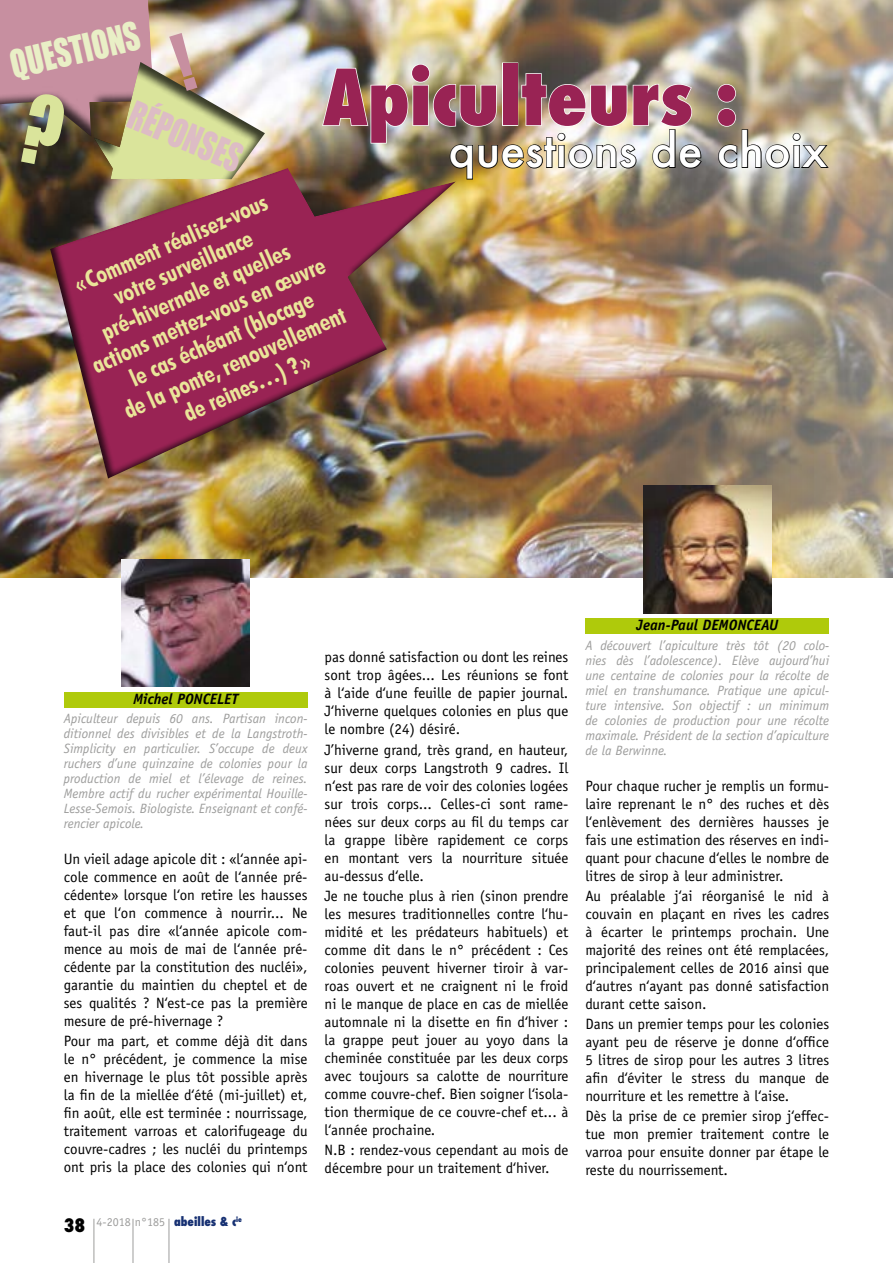
<style>
.page{position:relative;width:893px;height:1263px;background:#fff}
.page>*{position:absolute;margin:0;border:0;box-sizing:border-box;transform-origin:0 0}
.t1{font:800 condensed 75px "Futura";color:#992354}
.t2{font:500 45px "Futura";color:#fff}
.t3{font:36px "Impact";color:#e9efc6;scale:.83 1}
.t4{font:36px "Impact";color:#ddbcc5;scale:.83 1}
.t5{font:700 condensed 24px/27px "Futura BT";color:#eae599;text-align:center}
.t6{font:15px/18px "Officina Sans";color:#000;text-align:justify}
.t7{font:italic 700 15px "Officina Sans";color:#000}
.t8{font:italic 13.5px/15px "Officina Sans";color:#9d9d9c;text-align:justify}
.t9{font:12px "Officina Sans";color:#9d9d9c}
.s1{font-family:"Futura";font-weight:800;font-stretch:condensed;font-size:18px;color:#000}
.s2{font-family:"Futura";font-weight:800;font-stretch:condensed;color:#163072}
</style>
<div class="page">
<hr style="left:133px;top:1219px;width:1px;height:44px;background:#9d9d9c">
<hr style="left:169px;top:1219px;width:1px;height:44px;background:#9d9d9c">
<hr style="left:94px;top:1219px;width:1px;height:44px;background:#9d9d9c">
<img style="left:0;top:0;width:893px;height:583px">
<img style="left:321px;top:48px;width:382px;height:132px">
<svg style="left:717px;top:83px;width:113px;height:86px;background:#a89e8d"></svg>
<img style="left:643px;top:485px;width:128px;height:128px">
<div style="left:585px;top:619px;width:244px;height:15px;background:#afca0b"></div>
<div style="left:64px;top:692px;width:244px;height:16px;background:#afca0b"></div>
<img style="left:122px;top:559px;width:127px;height:128px">
<img style="left:3px;top:83px;width:519px;height:401px">
<img style="left:0;top:0;width:290px;height:233px">
<h3 class="t3" style="left:5px;top:38px;width:160px;rotate:-13deg">QUESTIONS</h3>
<h3 class="t4" style="left:141px;top:87px;width:146px;rotate:23deg">RÉPONSES</h3>
<h1 class="t1" style="left:323px;top:46px;width:417px">Apiculteurs :</h1>
<h2 class="t2" style="left:448px;top:120px;width:380px">questions de choix</h2>
<h3 class="t5" style="left:55px;top:280px;width:254px;rotate:-24deg">«Comment réalisez-vous votre surveillance pré-hivernale et quelles actions mettez-vous en œuvre le cas échéant (blocage<br>de la ponte, renouvellement de reines…) ?»</h3>
<p class="t7" style="left:133px;top:690px;width:107px">Michel PONCELET</p>
<p class="t8" style="left:64px;top:711px;width:245px">Apiculteur depuis 60 ans. Partisan incon&shy;ditionnel des divisibles et de la Langstroth-Simplicity en particulier. S’occupe de deux ruchers d’une quinzaine de colonies pour la production de miel et l’élevage de reines.<br>Membre actif du rucher expérimental Houille-Lesse-Semois. Biologiste. Enseignant et confé&shy;rencier apicole.</p>
<p class="t6" style="left:64px;top:850px;width:245px">Un vieil adage apicole dit : «l‘année api&shy;cole commence en août de l‘année pré&shy;cédente» lorsque l‘on retire les hausses et que l‘on commence à nourrir... Ne faut-il pas dire «l‘année apicole com&shy;mence au mois de mai de l‘année pré&shy;cédente par la constitution des nucléi», garantie du maintien du cheptel et de ses qualités ? N‘est-ce pas la première mesure de pré-hivernage ?</p>
<p class="t6" style="left:64px;top:1032px;width:245px">Pour ma part, et comme déjà dit dans le n° précédent, je commence la mise en hivernage le plus tôt possible après la fin de la miellée d‘été (mi-juillet) et, fin août, elle est terminée : nourrissage, traitement varroas et calorifugeage du couvre-cadres ; les nucléi du printemps ont pris la place des colonies qui n‘ont</p>
<p class="t9" style="left:64px;top:1215px;width:180px"><span class="s1">38</span> 4-2018 n°185 <span class="s2">abeilles &amp; c</span><sup>ie</sup></p>
<p class="t6" style="left:325px;top:648px;width:245px">pas donné satisfaction ou dont les reines sont trop âgées... Les réunions se font à l‘aide d‘une feuille de papier journal.<br>J‘hiverne quelques colonies en plus que le nombre (24) désiré.</p>
<p class="t6" style="left:325px;top:740px;width:245px">J’hiverne grand, très grand, en hauteur, sur deux corps Langstroth 9 cadres. Il n‘est pas rare de voir des colonies logées sur trois corps... Celles-ci sont rame&shy;nées sur deux corps au fil du temps car la grappe libère rapidement ce corps en montant vers la nourriture située au-dessus d‘elle.</p>
<p class="t6" style="left:325px;top:887px;width:245px">Je ne touche plus à rien (sinon prendre les mesures traditionnelles contre l‘hu&shy;midité et les prédateurs habituels) et comme dit dans le n° précédent : Ces colonies peuvent hiverner tiroir à var&shy;roas ouvert et ne craignent ni le froid ni le manque de place en cas de miellée automnale ni la disette en fin d‘hiver : la grappe peut jouer au yoyo dans la cheminée constituée par les deux corps avec toujours sa calotte de nourriture comme couvre-chef. Bien soigner l‘isola&shy;tion thermique de ce couvre-chef et... à l‘année prochaine.</p>
<p class="t6" style="left:325px;top:1141px;width:245px">N.B : rendez-vous cependant au mois de décembre pour un traitement d‘hiver.</p>
<p class="t7" style="left:636px;top:616px;width:143px">Jean-Paul DEMONCEAU</p>
<p class="t8" style="left:585px;top:638px;width:245px">A découvert l’apiculture très tôt (20 colo&shy;nies dès l’adolescence). Elève aujourd’hui une centaine de colonies pour la récolte de miel en transhumance. Pratique une apicul&shy;ture intensive. Son objectif : un minimum de colonies de production pour une récolte maximale. Président de la section d’apiculture de la Berwinne.</p>
<p class="t6" style="left:585px;top:777px;width:245px">Pour chaque rucher je remplis un formu&shy;laire reprenant le n° des ruches et dès l‘enlèvement des dernières hausses je fais une estimation des réserves en indi&shy;quant pour chacune d‘elles le nombre de litres de sirop à leur administrer.</p>
<p class="t6" style="left:585px;top:887px;width:245px">Au préalable j‘ai réorganisé le nid à couvain en plaçant en rives les cadres à écarter le printemps prochain. Une majorité des reines ont été remplacées, principalement celles de 2016 ainsi que d‘autres n‘ayant pas donné satisfaction durant cette saison.</p>
<p class="t6" style="left:585px;top:1015px;width:245px">Dans un premier temps pour les colonies ayant peu de réserve je donne d‘office 5 litres de sirop pour les autres 3 litres afin d‘éviter le stress du manque de nourriture et les remettre à l‘aise.</p>
<p class="t6" style="left:585px;top:1107px;width:245px">Dès la prise de ce premier sirop j‘effec&shy;tue mon premier traitement contre le varroa pour ensuite donner par étape le reste du nourrissement.</p>
</div>
